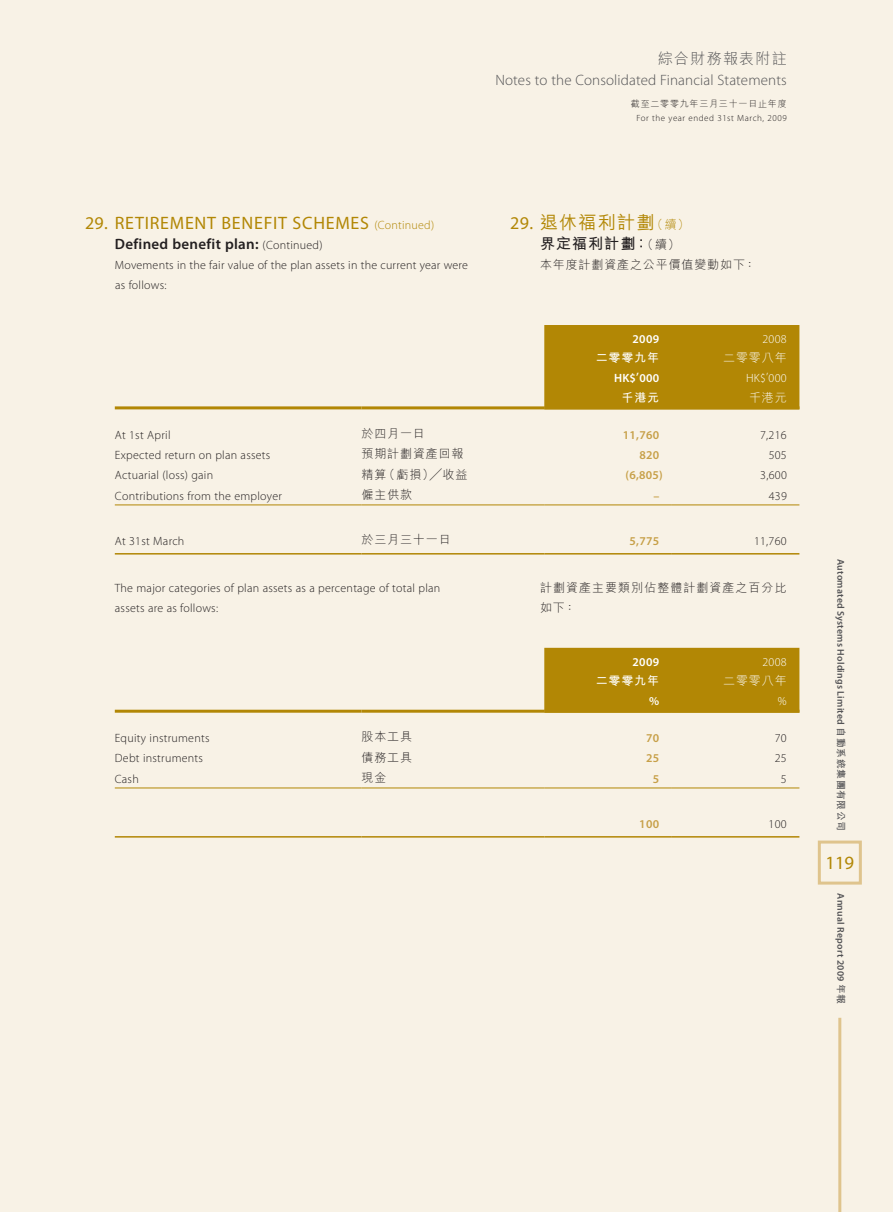
<style>
.page{position:relative;width:893px;height:1212px;background:#f8f2e6}
.page>*{position:absolute;margin:0;border:0;box-sizing:border-box;transform-origin:0 0}
.t1{font:18.75px "Myriad Pro";color:#b28705}
.t2{font:18px "Myriad Pro";letter-spacing:.04em;color:#b28705}
.t3{font:500 18px "M Hei HK";letter-spacing:.07em;color:#b28705}
.t4{font:300 15px "Myriad Pro";letter-spacing:.01em;color:#535355}
.t5{font:600 15px "Myriad Pro";letter-spacing:.02em;color:#231f20}
.t6{font:700 15px "M Hei HK";letter-spacing:.07em;color:#231f20}
.t7{font:300 15px "M Hei HK";letter-spacing:.08em;color:#535355}
.t8{font:300 12px/20.2px "Myriad Pro";letter-spacing:.02em;color:#231f20}
.t9{font:300 12px/20.2px "M Hei HK";letter-spacing:.07em;color:#231f20}
.t10{font:600 12px "Myriad Pro";letter-spacing:.02em;color:#c7a048}
.t11{font:600 12px "Myriad Pro";letter-spacing:.02em;color:#fff}
.t12{font:300 12px "Myriad Pro";letter-spacing:.02em;color:#fff}
.t13{font:700 12px "M Hei HK";letter-spacing:.07em;color:#fff}
.t14{font:300 12px "M Hei HK";letter-spacing:.07em;color:#fff}
.t15{font:600 9.75px "Myriad Pro";letter-spacing:.02em;color:#535355}
.t16{font:300 9px "Myriad Pro";letter-spacing:.06em;color:#231f20}
.t17{font:300 9px "M Hei HK";letter-spacing:.085em;color:#231f20}
.s1{font-weight:300;font-size:12px}
.s2{font-family:"Myriad Pro";font-weight:400}
.s3{font-family:"M Hei HK";font-weight:700}
</style>
<div class="page">
<div style="left:818px;top:840px;width:44px;height:44px;border:3px solid #dfc48d"></div>
<hr style="left:838px;top:1018px;width:3px;height:194px;background:#dfc48d">
<div style="left:544px;top:325px;width:255px;height:81px;background:#b28705"></div>
<hr style="left:115px;top:406px;width:246px;height:3px;background:#b28705">
<hr style="left:361px;top:406px;width:183px;height:3px;background:#b28705">
<hr style="left:544px;top:406px;width:128px;height:3px;background:#b28705">
<hr style="left:672px;top:406px;width:127px;height:3px;background:#b28705">
<hr style="left:115px;top:504px;width:246px;height:1px;background:#b28705">
<hr style="left:361px;top:504px;width:183px;height:1px;background:#b28705">
<hr style="left:544px;top:504px;width:128px;height:1px;background:#b28705">
<hr style="left:672px;top:504px;width:127px;height:1px;background:#b28705">
<hr style="left:115px;top:553px;width:246px;height:1px;background:#b28705">
<hr style="left:361px;top:553px;width:183px;height:1px;background:#b28705">
<hr style="left:544px;top:553px;width:128px;height:1px;background:#b28705">
<hr style="left:672px;top:553px;width:127px;height:1px;background:#b28705">
<div style="left:544px;top:648px;width:255px;height:62px;background:#b28705"></div>
<hr style="left:115px;top:710px;width:246px;height:3px;background:#b28705">
<hr style="left:361px;top:710px;width:183px;height:3px;background:#b28705">
<hr style="left:544px;top:710px;width:128px;height:3px;background:#b28705">
<hr style="left:672px;top:710px;width:127px;height:3px;background:#b28705">
<hr style="left:115px;top:787px;width:246px;height:1px;background:#b28705">
<hr style="left:361px;top:787px;width:183px;height:1px;background:#b28705">
<hr style="left:544px;top:787px;width:128px;height:1px;background:#b28705">
<hr style="left:672px;top:787px;width:127px;height:1px;background:#b28705">
<hr style="left:115px;top:836px;width:246px;height:1px;background:#b28705">
<hr style="left:361px;top:836px;width:183px;height:1px;background:#b28705">
<hr style="left:544px;top:836px;width:128px;height:1px;background:#b28705">
<hr style="left:672px;top:836px;width:127px;height:1px;background:#b28705">
<p class="t7" style="left:658px;top:51px;width:130px">綜合財務報表附註</p>
<p class="t4" style="left:495px;top:71px;width:293px">Notes to the Consolidated Financial Statements</p>
<p class="t17" style="left:631px;top:99px;width:157px">截至二零零九年三月三十一日止年度</p>
<p class="t16" style="left:636px;top:112px;width:152px">For the year ended 31st March, 2009</p>
<h2 class="t2" style="left:85px;top:212px;width:351px">29. RETIREMENT BENEFIT SCHEMES <span class="s1">(Continued)</span></h2>
<p class="t5" style="left:115px;top:234px;width:209px">Defined benefit plan: <span class="s1">(Continued)</span></p>
<p class="t8" style="left:115px;top:255px;width:355px">Movements in the fair value of the plan assets in the current year were as follows:</p>
<h2 class="t3" style="left:510px;top:209px;width:181px"><span class="s2">29.</span> 退休福利計劃<span class="s1">（續）</span></h2>
<p class="t6" style="left:540px;top:233px;width:141px">界定福利計劃：<span class="s1">（續）</span></p>
<p class="t9" style="left:540px;top:254px;width:217px">本年度計劃資產之公平價值變動如下：</p>
<p class="t11" style="left:633px;top:331px;width:28px">2009</p>
<p class="t12" style="left:762px;top:332px;width:26px">2008</p>
<p class="t13" style="left:596px;top:349px;width:65px">二零零九年</p>
<p class="t14" style="left:723px;top:352px;width:65px">二零零八年</p>
<p class="t11" style="left:614px;top:370px;width:47px">HK$’000</p>
<p class="t12" style="left:746px;top:371px;width:42px">HK$’000</p>
<p class="t13" style="left:621px;top:388px;width:39px">千港元</p>
<p class="t14" style="left:749px;top:391px;width:39px">千港元</p>
<p class="t8" style="left:115px;top:424px;width:57px">At 1st April</p>
<p class="t9" style="left:361px;top:423px;width:65px">於四月一日</p>
<p class="t10" style="left:623px;top:427px;width:38px">11,760</p>
<p class="t8" style="left:760px;top:424px;width:28px">7,216</p>
<p class="t8" style="left:115px;top:445px;width:157px">Expected return on plan assets</p>
<p class="t9" style="left:362px;top:443px;width:104px">預期計劃資產回報</p>
<p class="t10" style="left:639px;top:447px;width:21px">820</p>
<p class="t8" style="left:769px;top:445px;width:20px">505</p>
<p class="t8" style="left:115px;top:465px;width:100px">Actuarial (loss) gain</p>
<p class="t9" style="left:362px;top:464px;width:107px">精算（虧損）╱收益</p>
<p class="t10" style="left:626px;top:468px;width:39px">(6,805)</p>
<p class="t8" style="left:760px;top:465px;width:28px">3,600</p>
<p class="t8" style="left:115px;top:485px;width:168px">Contributions from the employer</p>
<p class="t9" style="left:362px;top:484px;width:52px">僱主供款</p>
<p class="t10" style="left:653px;top:488px;width:7px">–</p>
<p class="t8" style="left:769px;top:485px;width:20px">439</p>
<p class="t8" style="left:115px;top:530px;width:71px">At 31st March</p>
<p class="t9" style="left:361px;top:529px;width:91px">於三月三十一日</p>
<p class="t10" style="left:630px;top:533px;width:31px">5,775</p>
<p class="t8" style="left:754px;top:530px;width:34px">11,760</p>
<p class="t8" style="left:115px;top:578px;width:327px">The major categories of plan assets as a percentage of total plan assets are as follows:</p>
<p class="t9" style="left:540px;top:577px;width:248px">計劃資產主要類別佔整體計劃資產之百分比如下：</p>
<p class="t11" style="left:633px;top:654px;width:28px">2009</p>
<p class="t12" style="left:762px;top:654px;width:26px">2008</p>
<p class="t13" style="left:596px;top:672px;width:65px">二零零九年</p>
<p class="t14" style="left:723px;top:675px;width:65px">二零零八年</p>
<p class="t11" style="left:649px;top:693px;width:12px">%</p>
<p class="t12" style="left:778px;top:693px;width:10px">%</p>
<p class="t8" style="left:115px;top:728px;width:96px">Equity instruments</p>
<p class="t9" style="left:361px;top:726px;width:52px">股本工具</p>
<p class="t10" style="left:646px;top:730px;width:15px">70</p>
<p class="t8" style="left:775px;top:728px;width:13px">70</p>
<p class="t8" style="left:115px;top:748px;width:90px">Debt instruments</p>
<p class="t9" style="left:361px;top:747px;width:52px">債務工具</p>
<p class="t10" style="left:646px;top:751px;width:15px">25</p>
<p class="t8" style="left:775px;top:748px;width:13px">25</p>
<p class="t8" style="left:115px;top:768px;width:25px">Cash</p>
<p class="t9" style="left:361px;top:767px;width:26px">現金</p>
<p class="t10" style="left:653px;top:771px;width:8px">5</p>
<p class="t8" style="left:781px;top:768px;width:7px">5</p>
<p class="t10" style="left:639px;top:816px;width:21px">100</p>
<p class="t8" style="left:769px;top:813px;width:20px">100</p>
<p class="t15" style="left:847px;top:559px;width:274px;rotate:90deg">Automated Systems Holdings Limited <span class="s3">自動系統集團有限公司</span></p>
<h1 class="t1" style="left:825px;top:851px;width:30px">119</h1>
<p class="t15" style="left:847px;top:893px;width:112px;rotate:90deg">Annual Report 2009 <span class="s3">年報</span></p>
</div>
